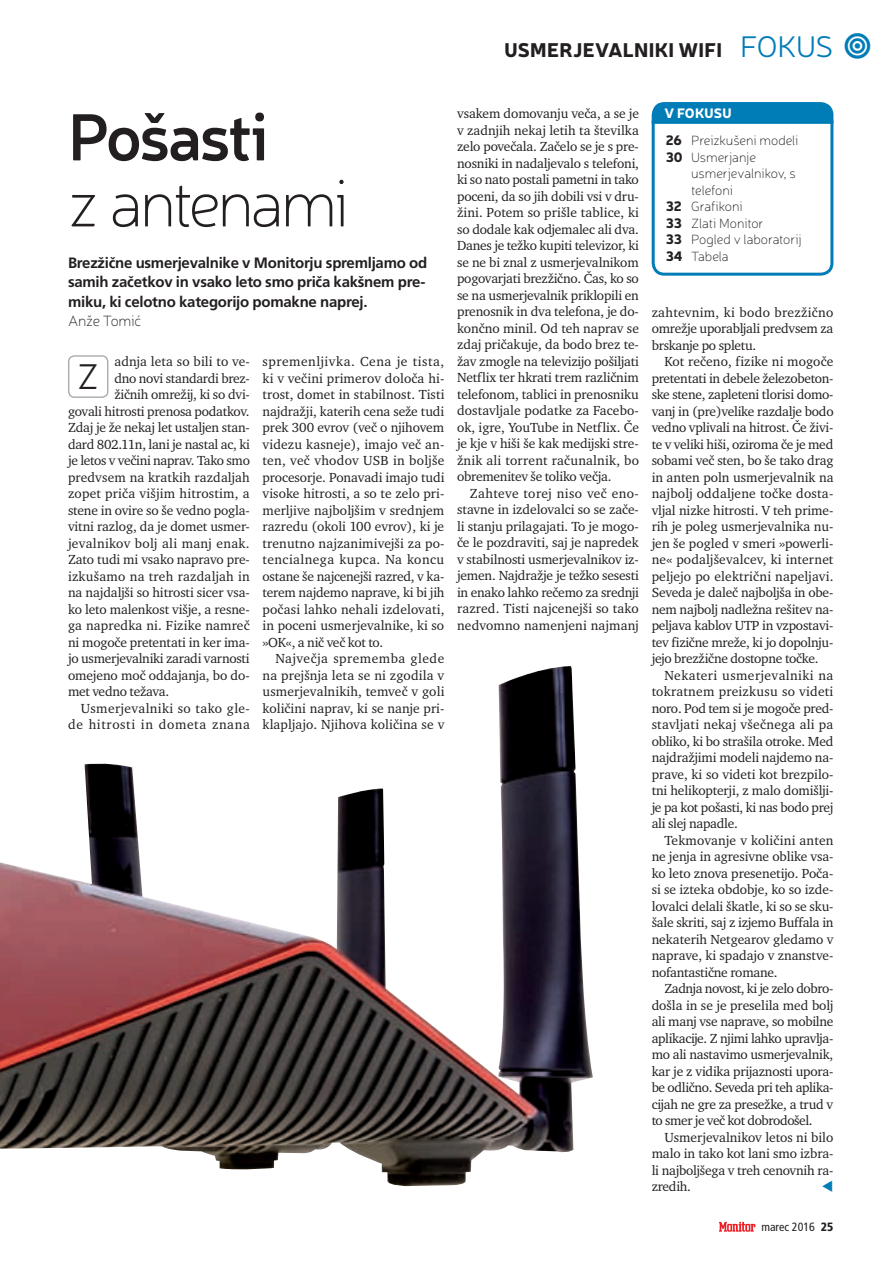
<style>
.page{position:relative;width:893px;height:1263px;background:#fff}
.page>*{position:absolute;margin:0;border:0;box-sizing:border-box;transform-origin:0 0}
.Naslov_PREIZKUSI{font:100 66px/66px "Neris";letter-spacing:-.06em;color:#231f20}
.Mednaslov{font:300 36px "Neris";color:#231f20}
.t1{font:900 19.5px "Neris";letter-spacing:.01em;color:#231f20}
.t2{font:700 15px/19.5px "Frutiger LT Std";letter-spacing:-.015em;color:#231f20}
.t3{font:100 15px "Neris";letter-spacing:-.015em;color:#231f20}
.Body_TEXT{font:13.5px/16.5px "Charter Itc TEE";letter-spacing:-.015em;color:#231f20;text-align:justify}
.Body_TEXT_brez{font:13.5px "Charter Itc TEE";letter-spacing:-.01em;color:#231f20}
.Na_kratko_KAZALO_Fok{font:100 13.5px/16.5px "Neris";letter-spacing:-.01em;color:#231f20}
.Body_TEXT_brez-2{font:13.5px "Charter Itc TEE";letter-spacing:.01em;color:#231f20}
.Body_TEXT-2{font:13.5px/16.5px "Charter Itc TEE";letter-spacing:.035em;color:#231f20;text-align:right}
.Body_TEXT_brez-3{font:13.5px "Charter Itc TEE";letter-spacing:.015em;color:#231f20}
.Body_TEXT_brez-4{font:13.5px "Charter Itc TEE";letter-spacing:.025em;color:#231f20}
.Body_TEXT_brez-5{font:13.5px "Charter Itc TEE";letter-spacing:.02em;color:#231f20}
.Glava_Na_Kratko{font:900 13.5px "Neris";letter-spacing:.01em;color:#fff}
.Pagina{font:condensed 12px "Frutiger LT Std";color:#231f20}
.s1{font-weight:300;font-size:30px;color:#007cb6}
.s2{font-family:"roam monitor";font-weight:400;font-size:25.8px;color:#007cb6}
.s3{font-weight:600}
.s4{font-weight:900}
</style>
<div class="page">
<svg style="left:719px;top:1222px;width:36px;height:10px"></svg>
<svg style="left:651px;top:102px;width:183px;height:174px"></svg>
<div style="left:68px;top:355px;width:40px;height:43px;border:1px solid #a8a9ad;border-radius:6px"></div>
<img style="left:0;top:666px;width:593px;height:520px">
<h3 class="t1" style="left:505px;top:36px;width:368px">USMERJEVALNIKI WIFI <span class="s1">FOKUS</span> <span class="s2">X</span></h3>
<p class="Naslov_PREIZKUSI" style="left:68px;top:103px;width:282px"><span class="s3">Pošasti<br></span>z antenami</p>
<p class="t2" style="left:68px;top:253px;width:361px">Brezžične usmerjevalnike v Monitorju spremljamo od samih začetkov in vsako leto smo priča kakšnem pre&shy;miku, ki celotno kategorijo pomakne naprej.</p>
<p class="t3" style="left:68px;top:312px;width:75px">Anže Tomić</p>
<p class="Mednaslov" style="left:77px;top:354px;width:23px">Z</p>
<p class="Body_TEXT" style="left:263px;top:353px;width:183px">spremenljivka. Cena je tista, ki v večini primerov določa hi&shy;trost, domet in stabilnost. Tisti najdražji, katerih cena seže tudi prek 300 evrov (več o njihovem videzu kasneje), imajo več an&shy;ten, več vhodov USB in boljše procesorje. Ponavadi imajo tudi visoke hitrosti, a so te zelo pri&shy;merljive najboljšim v srednjem razredu (okoli 100 evrov), ki je trenutno najzanimivejši za po&shy;tencialnega kupca. Na koncu ostane še najcenejši razred, v ka&shy;terem najdemo naprave, ki bi jih počasi lahko nehali izdelovati, in poceni usmerjevalnike, ki so »OK«, a nič več kot to.</p>
<p class="Body_TEXT" style="left:263px;top:650px;width:183px;text-indent:13px">Največja sprememba glede na prejšnja leta se ni zgodila v usmerjevalnikih, temveč v goli količini naprav, ki se nanje pri&shy;klapljajo. Njihova količina se v</p>
<p class="Body_TEXT_brez-2" style="left:114px;top:353px;width:137px">adnja leta so bili to ve-</p>
<p class="Body_TEXT_brez" style="left:114px;top:370px;width:137px">dno novi standardi brez-</p>
<p class="Body_TEXT_brez" style="left:114px;top:386px;width:137px">žičnih omrežij, ki so dvi-</p>
<p class="Body_TEXT_brez" style="left:68px;top:402px;width:183px">govali hitrosti prenosa podatkov.</p>
<p class="Body_TEXT_brez" style="left:68px;top:419px;width:183px">Zdaj je že nekaj let ustaljen stan-</p>
<p class="Body_TEXT_brez" style="left:68px;top:435px;width:183px">dard 802.11n, lani je nastal ac, ki</p>
<p class="Body_TEXT_brez" style="left:68px;top:452px;width:183px">je letos v večini naprav. Tako smo</p>
<p class="Body_TEXT_brez-2" style="left:68px;top:468px;width:183px">predvsem na kratkih razdaljah</p>
<p class="Body_TEXT_brez-3" style="left:68px;top:485px;width:183px">zopet priča višjim hitrostim, a</p>
<p class="Body_TEXT_brez" style="left:68px;top:501px;width:183px">stene in ovire so še vedno pogla-</p>
<p class="Body_TEXT_brez" style="left:68px;top:518px;width:183px">vitni razlog, da je domet usmer-</p>
<p class="Body_TEXT_brez-4" style="left:68px;top:534px;width:183px">jevalnikov bolj ali manj enak.</p>
<p class="Body_TEXT_brez" style="left:68px;top:551px;width:183px">Zato tudi mi vsako napravo pre-</p>
<p class="Body_TEXT_brez-5" style="left:68px;top:567px;width:183px">izkušamo na treh razdaljah in</p>
<p class="Body_TEXT_brez" style="left:68px;top:584px;width:183px">na najdaljši so hitrosti sicer vsa-</p>
<p class="Body_TEXT_brez" style="left:68px;top:600px;width:183px">ko leto malenkost višje, a resne-</p>
<p class="Body_TEXT_brez-2" style="left:68px;top:617px;width:183px">ga napredka ni. Fizike namreč</p>
<p class="Body_TEXT_brez" style="left:68px;top:633px;width:183px">ni mogoče pretentati in ker ima-</p>
<p class="Body_TEXT_brez" style="left:68px;top:650px;width:183px">jo usmerjevalniki zaradi varnosti</p>
<p class="Body_TEXT_brez" style="left:68px;top:666px;width:183px">omejeno moč oddajanja, bo do-</p>
<p class="Body_TEXT_brez" style="left:68px;top:683px;width:103px">met vedno težava.</p>
<p class="Body_TEXT-2" style="left:68px;top:700px;width:183px">Usmerjevalniki so tako gle&shy;de hitrosti in dometa znana</p>
<p class="Body_TEXT" style="left:457px;top:106px;width:183px">vsakem domovanju veča, a se je v zadnjih nekaj letih ta številka zelo povečala. Začelo se je s pre&shy;nosniki in nadaljevalo s telefoni, ki so nato postali pametni in tako poceni, da so jih dobili vsi v dru&shy;žini. Potem so prišle tablice, ki so dodale kak odjemalec ali dva.<br>Danes je težko kupiti televizor, ki se ne bi znal z usmerjevalnikom pogovarjati brezžično. Čas, ko so se na usmerjevalnik priklopili en prenosnik in dva telefona, je do&shy;končno minil. Od teh naprav se zdaj pričakuje, da bodo brez te&shy;žav zmogle na televizijo pošiljati Netflix ter hkrati trem različnim telefonom, tablici in prenosniku dostavljale podatke za Facebo&shy;ok, igre, YouTube in Netflix. Če je kje v hiši še kak medijski stre&shy;žnik ali torrent računalnik, bo obremenitev še toliko večja.</p>
<p class="Body_TEXT" style="left:457px;top:485px;width:183px;text-indent:13px">Zahteve torej niso več eno&shy;stavne in izdelovalci so se zače&shy;li stanju prilagajati. To je mogo&shy;če le pozdraviti, saj je napredek v stabilnosti usmerjevalnikov iz&shy;jemen. Najdražje je težko sesesti in enako lahko rečemo za srednji razred. Tisti najcenejši so tako nedvomno namenjeni najmanj</p>
<p class="Glava_Na_Kratko" style="left:664px;top:103px;width:69px">V FOKUSU</p>
<p class="Na_kratko_KAZALO_Fok" style="left:666px;top:132px;width:134px"><span class="s4">26</span> Preizkušeni modeli</p>
<p class="Na_kratko_KAZALO_Fok" style="left:691px;top:148px;width:106px;text-indent:-26px"><span class="s4">30</span> Usmerjanje usmerjevalnikov, s telefoni</p>
<p class="Na_kratko_KAZALO_Fok" style="left:666px;top:198px;width:78px"><span class="s4">32</span> Grafikoni</p>
<p class="Na_kratko_KAZALO_Fok" style="left:666px;top:214px;width:99px"><span class="s4">33</span> Zlati Monitor</p>
<p class="Na_kratko_KAZALO_Fok" style="left:666px;top:231px;width:137px"><span class="s4">33</span> Pogled v laboratorij</p>
<p class="Na_kratko_KAZALO_Fok" style="left:666px;top:247px;width:64px"><span class="s4">34</span> Tabela</p>
<p class="Body_TEXT" style="left:652px;top:304px;width:183px">zahtevnim, ki bodo brezžično omrežje uporabljali predvsem za brskanje po spletu.</p>
<p class="Body_TEXT" style="left:652px;top:353px;width:183px;text-indent:13px">Kot rečeno, fizike ni mogoče pretentati in debele železobeton&shy;ske stene, zapleteni tlorisi domo&shy;vanj in (pre)velike razdalje bodo vedno vplivali na hitrost. Če živi&shy;te v veliki hiši, oziroma če je med sobami več sten, bo še tako drag in anten poln usmerjevalnik na najbolj oddaljene točke dosta&shy;vljal nizke hitrosti. V teh prime&shy;rih je poleg usmerjevalnika nu&shy;jen še pogled v smeri »powerli&shy;ne« podaljševalcev, ki internet peljejo po električni napeljavi.<br>Seveda je daleč najboljša in obe&shy;nem najbolj nadležna rešitev na&shy;peljava kablov UTP in vzpostavi&shy;tev fizične mreže, ki jo dopolnju&shy;jejo brezžične dostopne točke.</p>
<p class="Body_TEXT" style="left:652px;top:667px;width:183px;text-indent:13px">Nekateri usmerjevalniki na tokratnem preizkusu so videti noro. Pod tem si je mogoče pred&shy;stavljati nekaj všečnega ali pa obliko, ki bo strašila otroke. Med najdražjimi modeli najdemo na&shy;prave, ki so videti kot brezpilo&shy;tni helikopterji, z malo domišlji&shy;je pa kot pošasti, ki nas bodo prej ali slej napadle.</p>
<p class="Body_TEXT" style="left:652px;top:832px;width:183px;text-indent:13px">Tekmovanje v količini anten ne jenja in agresivne oblike vsa&shy;ko leto znova presenetijo. Poča&shy;si se izteka obdobje, ko so izde&shy;lovalci delali škatle, ki so se sku&shy;šale skriti, saj z izjemo Buffala in nekaterih Netgearov gledamo v naprave, ki spadajo v znanstve&shy;nofantastične romane.</p>
<p class="Body_TEXT" style="left:652px;top:980px;width:183px;text-indent:13px">Zadnja novost, ki je zelo dobro&shy;došla in se je preselila med bolj ali manj vse naprave, so mobilne aplikacije. Z njimi lahko upravlja&shy;mo ali nastavimo usmerjevalnik, kar je z vidika prijaznosti upora&shy;be odlično. Seveda pri teh aplika&shy;cijah ne gre za presežke, a trud v to smer je več kot dobrodošel.</p>
<p class="Body_TEXT" style="left:652px;top:1129px;width:183px;text-indent:13px">Usmerjevalnikov letos ni bilo malo in tako kot lani smo izbra&shy;li najboljšega v treh cenovnih ra&shy;zredih.</p>
<p class="Pagina" style="left:761px;top:1220px;width:74px">marec 2016 <span class="s4">25</span></p>
</div>
